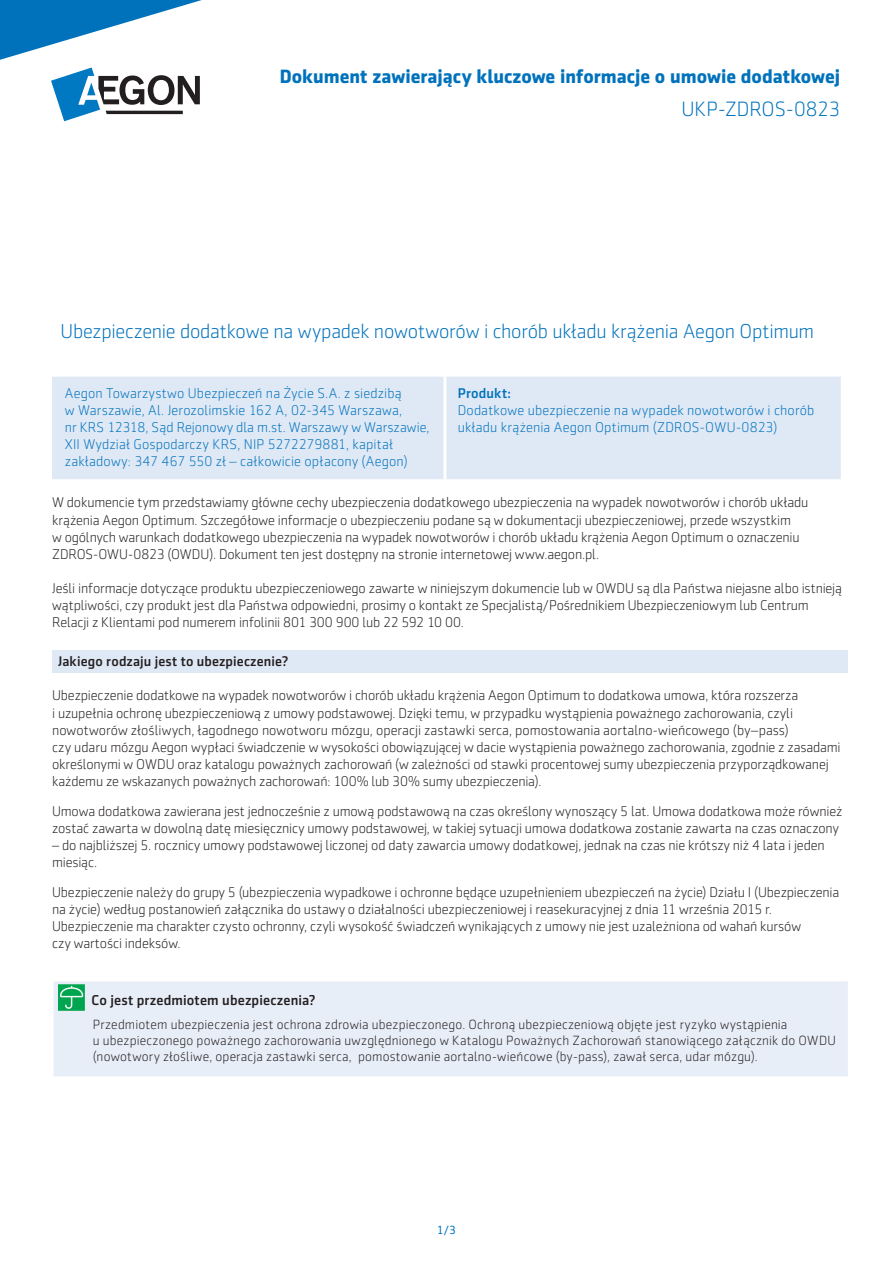
<style>
.page{position:relative;width:893px;height:1263px;background:#fff}
.page>*{position:absolute;margin:0;border:0;box-sizing:border-box;transform-origin:0 0}
.t1{font:300 21px "Sentico Sans DT";color:#0072bc}
.t2{font:300 20.25px "Sentico Sans DT";letter-spacing:-.015em;color:#0072bc}
.t3{font:700 19.5px "Sentico Sans DT";color:#0072bc}
.t4{font:500 14.4px "Sentico Sans DT";letter-spacing:.005em;color:#231f20}
.t5{font:300 14.25px/17.1px "Sentico Sans DT";letter-spacing:-.01em;color:#231f20}
.t6{font:300 14.25px/17.1px "Sentico Sans DT";letter-spacing:.01em;color:#0072bc}
.t7{font:500 14.25px "Sentico Sans DT";letter-spacing:.01em;color:#0072bc}
.t8{font:500 14.1px "Sentico Sans DT";letter-spacing:.01em;color:#231f20}
.t9{font:300 13.5px/16.2px "Sentico Sans DT";letter-spacing:.015em;color:#231f20}
.t10{font:12px "Sentico Sans DT";color:#0072bc}
</style>
<div class="page">
<div style="left:52px;top:377px;width:789px;height:102px;background:#dfe8f5"></div>
<hr style="left:443px;top:377px;width:3px;height:102px;background:#fff">
<div style="left:52px;top:650px;width:796px;height:22px;background:#dfe8f5"></div>
<div style="left:54px;top:981px;width:794px;height:95px;background:#e8eef8"></div>
<img style="left:59px;top:985px;width:26px;height:26px">
<svg style="left:51px;top:68px;width:149px;height:53px"></svg>
<svg style="left:0;top:0;width:202px;height:60px"></svg>
<h3 class="t3" style="left:280px;top:65px;width:562px">Dokument zawierający kluczowe informacje o umowie dodatkowej</h3>
<h1 class="t1" style="left:681px;top:98px;width:160px">UKP-ZDROS-0823</h1>
<h2 class="t2" style="left:61px;top:320px;width:755px">Ubezpieczenie dodatkowe na wypadek nowotworów i chorób układu krążenia Aegon Optimum</h2>
<p class="t6" style="left:65px;top:385px;width:366px">Aegon Towarzystwo Ubezpieczeń na Życie S.A. z siedzibą<br>w Warszawie, Al. Jerozolimskie 162 A, 02-345 Warszawa,<br>nr KRS 12318, Sąd Rejonowy dla m.st. Warszawy w Warszawie, XII Wydział Gospodarczy KRS, NIP 5272279881, kapitał zakładowy: 347 467 550 zł – całkowicie opłacony (Aegon)</p>
<p class="t7" style="left:458px;top:385px;width:55px">Produkt:</p>
<p class="t6" style="left:458px;top:402px;width:358px">Dodatkowe ubezpieczenie na wypadek nowotworów i chorób układu krążenia Aegon Optimum (ZDROS-OWU-0823)</p>
<p class="t5" style="left:52px;top:494px;width:758px">W dokumencie tym przedstawiamy główne cechy ubezpieczenia dodatkowego ubezpieczenia na wypadek nowotworów i chorób układu krążenia Aegon Optimum. Szczegółowe informacje o ubezpieczeniu podane są w dokumentacji ubezpieczeniowej, przede wszystkim<br>w ogólnych warunkach dodatkowego ubezpieczenia na wypadek nowotworów i chorób układu krążenia Aegon Optimum o oznaczeniu ZDROS-OWU-0823 (OWDU). Dokument ten jest dostępny na stronie internetowej www.aegon.pl.</p>
<p class="t5" style="left:52px;top:580px;width:791px">Jeśli informacje dotyczące produktu ubezpieczeniowego zawarte w niniejszym dokumencie lub w OWDU są dla Państwa niejasne albo istnieją wątpliwości, czy produkt jest dla Państwa odpowiedni, prosimy o kontakt ze Specjalistą/Pośrednikiem Ubezpieczeniowym lub Centrum<br>Relacji z Klientami pod numerem infolinii 801 300 900 lub 22 592 10 00.</p>
<p class="t8" style="left:58px;top:653px;width:232px">Jakiego rodzaju jest to ubezpieczenie?</p>
<p class="t5" style="left:52px;top:687px;width:790px">Ubezpieczenie dodatkowe na wypadek nowotworów i chorób układu krążenia Aegon Optimum to dodatkowa umowa, która rozszerza<br>i uzupełnia ochronę ubezpieczeniową z umowy podstawowej. Dzięki temu, w przypadku wystąpienia poważnego zachorowania, czyli nowotworów złośliwych, łagodnego nowotworu mózgu, operacji zastawki serca, pomostowania aortalno-wieńcowego (by–pass)<br>czy udaru mózgu Aegon wypłaci świadczenie w wysokości obowiązującej w dacie wystąpienia poważnego zachorowania, zgodnie z zasadami określonymi w OWDU oraz katalogu poważnych zachorowań (w zależności od stawki procentowej sumy ubezpieczenia przyporządkowanej każdemu ze wskazanych poważnych zachorowań: 100% lub 30% sumy ubezpieczenia).</p>
<p class="t5" style="left:52px;top:802px;width:792px">Umowa dodatkowa zawierana jest jednocześnie z umową podstawową na czas określony wynoszący 5 lat. Umowa dodatkowa może również zostać zawarta w dowolną datę miesięcznicy umowy podstawowej, w takiej sytuacji umowa dodatkowa zostanie zawarta na czas oznaczony</p>
<p class="t5" style="left:52px;top:837px;width:774px">– do najbliższej 5. rocznicy umowy podstawowej liczonej od daty zawarcia umowy dodatkowej, jednak na czas nie krótszy niż 4 lata i jeden miesiąc.</p>
<p class="t5" style="left:52px;top:884px;width:789px">Ubezpieczenie należy do grupy 5 (ubezpieczenia wypadkowe i ochronne będące uzupełnieniem ubezpieczeń na życie) Działu I (Ubezpieczenia na życie) według postanowień załącznika do ustawy o działalności ubezpieczeniowej i reasekuracyjnej z dnia 11 września 2015 r.<br>Ubezpieczenie ma charakter czysto ochronny, czyli wysokość świadczeń wynikających z umowy nie jest uzależniona od wahań kursów<br>czy wartości indeksów.</p>
<p class="t4" style="left:92px;top:992px;width:226px">Co jest przedmiotem ubezpieczenia?</p>
<p class="t9" style="left:93px;top:1016px;width:744px">Przedmiotem ubezpieczenia jest ochrona zdrowia ubezpieczonego. Ochroną ubezpieczeniową objęte jest ryzyko wystąpienia<br>u ubezpieczonego poważnego zachorowania uwzględnionego w Katalogu Poważnych Zachorowań stanowiącego załącznik do OWDU (nowotwory złośliwe, operacja zastawki serca, pomostowanie aortalno-wieńcowe (by-pass), zawał serca, udar mózgu).</p>
<p class="t10" style="left:437px;top:1224px;width:21px">1/3</p>
</div>
